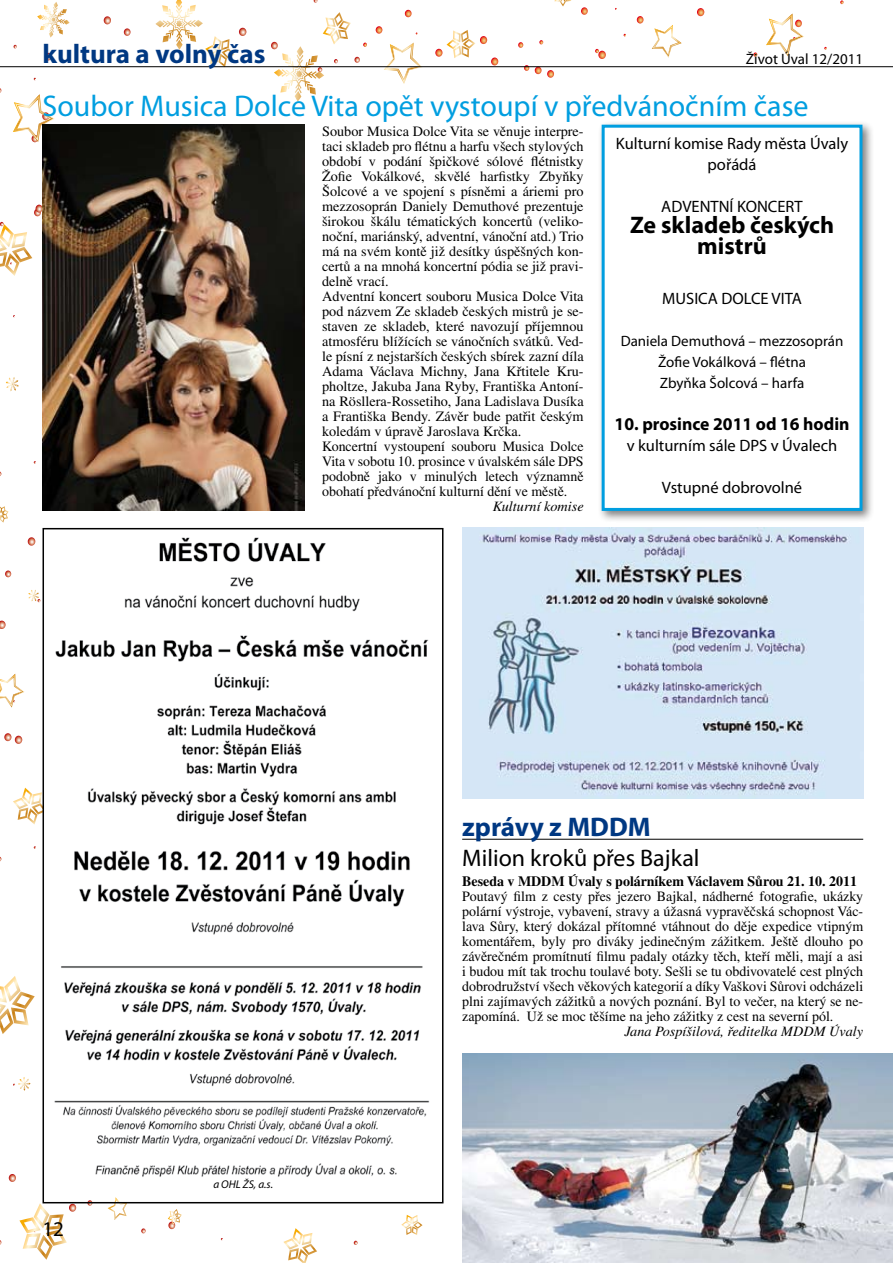
<style>
.page{position:relative;width:893px;height:1263px;background:#fff}
.page>*{position:absolute;margin:0;border:0;box-sizing:border-box;transform-origin:0 0}
.t1{font:30px "Myriad Pro";color:#009ee0}
.t2{font:700 27px "Myriad Pro";color:#003882}
.t3{font:700 24px/21px "Myriad Pro";color:#000;text-align:center}
.t4{font:24px "Myriad Pro";color:#000}
.t5{font:21px "Myriad Pro";color:#000}
.t6{font:700 18px "Myriad Pro";color:#000}
.t7{font:16.5px/21px "Myriad Pro";color:#000;text-align:center}
.t8{font:15px/21px "Myriad Pro";color:#000;text-align:center}
.t9{font:14.25px/15px "Times CE";color:#000}
.t10{font:700 14.25px "Times CE";color:#000}
.t11{font:italic 14.25px "Times CE";color:#000}
.t12{font:italic 11.25px "Myriad Pro";color:#000}
</style>
<div class="page">
<svg style="left:141px;top:1228px;width:5px;height:5px"></svg>
<svg style="left:87px;top:1203px;width:5px;height:3px"></svg>
<svg style="left:104px;top:16px;width:7px;height:8px"></svg>
<svg style="left:524px;top:65px;width:5px;height:6px"></svg>
<svg style="left:518px;top:42px;width:5px;height:6px"></svg>
<svg style="left:5px;top:570px;width:6px;height:7px"></svg>
<svg style="left:0;top:621px;width:6px;height:8px"></svg>
<svg style="left:697px;top:8px;width:7px;height:8px"></svg>
<svg style="left:354px;top:1241px;width:4px;height:4px"></svg>
<svg style="left:9px;top:1174px;width:7px;height:8px"></svg>
<svg style="left:34px;top:205px;width:9px;height:11px"></svg>
<svg style="left:405px;top:10px;width:7px;height:7px"></svg>
<svg style="left:581px;top:7px;width:7px;height:8px"></svg>
<svg style="left:539px;top:40px;width:4px;height:4px"></svg>
<svg style="left:535px;top:67px;width:19px;height:11px"></svg>
<svg style="left:753px;top:52px;width:4px;height:5px"></svg>
<svg style="left:376px;top:26px;width:6px;height:8px"></svg>
<svg style="left:124px;top:28px;width:7px;height:8px"></svg>
<svg style="left:4px;top:733px;width:18px;height:11px"></svg>
<svg style="left:637px;top:16px;width:6px;height:8px"></svg>
<svg style="left:595px;top:49px;width:11px;height:10px"></svg>
<svg style="left:45px;top:53px;width:7px;height:7px"></svg>
<svg style="left:840px;top:0;width:4px;height:4px"></svg>
<svg style="left:28px;top:537px;width:7px;height:9px"></svg>
<svg style="left:37px;top:2px;width:33px;height:36px"></svg>
<svg style="left:6px;top:377px;width:13px;height:14px"></svg>
<svg style="left:13px;top:1077px;width:18px;height:14px"></svg>
<svg style="left:28px;top:590px;width:12px;height:12px"></svg>
<svg style="left:0;top:506px;width:9px;height:17px"></svg>
<svg style="left:168px;top:1209px;width:14px;height:20px"></svg>
<svg style="left:13px;top:788px;width:30px;height:37px"></svg>
<svg style="left:283px;top:1228px;width:34px;height:35px"></svg>
<svg style="left:0;top:976px;width:35px;height:58px"></svg>
<svg style="left:19px;top:1203px;width:57px;height:57px"></svg>
<svg style="left:401px;top:1215px;width:22px;height:20px"></svg>
<svg style="left:435px;top:30px;width:63px;height:35px"></svg>
<svg style="left:554px;top:0;width:17px;height:6px"></svg>
<svg style="left:271px;top:12px;width:96px;height:90px"></svg>
<svg style="left:155px;top:0;width:91px;height:66px"></svg>
<svg style="left:0;top:222px;width:32px;height:54px"></svg>
<svg style="left:0;top:674px;width:25px;height:33px"></svg>
<svg style="left:108px;top:1197px;width:19px;height:23px"></svg>
<svg style="left:384px;top:43px;width:39px;height:41px"></svg>
<svg style="left:652px;top:25px;width:30px;height:33px"></svg>
<svg style="left:766px;top:13px;width:38px;height:43px"></svg>
<svg style="left:13px;top:94px;width:42px;height:48px"></svg>
<hr style="left:0;top:66px;width:893px;height:1px;background:#000">
<img style="left:43px;top:125px;width:261px;height:386px">
<div style="left:598px;top:121px;width:293px;height:408px;background:#000;opacity:.5"></div>
<div style="left:603px;top:126px;width:258px;height:383px;background:#fff"></div>
<div style="left:602px;top:125px;width:260px;height:386px;border:3px solid #009ee0"></div>
<img style="left:54px;top:537px;width:376px;height:640px">
<div style="left:43px;top:528px;width:400px;height:675px;border:2px solid #000"></div>
<img style="left:462px;top:528px;width:401px;height:270px">
<hr style="left:462px;top:839px;width:401px;height:1px;background:#000">
<img style="left:462px;top:1053px;width:431px;height:210px">
<h2 class="t2" style="left:43px;top:36px;width:224px">kultura a volný čas</h2>
<p class="t8" style="left:746px;top:48px;width:119px">Život Úval 12/2011</p>
<h1 class="t1" style="left:43px;top:87px;width:768px">Soubor Musica Dolce Vita opět vystoupí v předvánočním čase</h1>
<p class="t7" style="left:616px;top:132px;width:234px">Kulturní komise Rady města Úvaly pořádá</p>
<p class="t7" style="left:661px;top:195px;width:143px">ADVENTNÍ KONCERT</p>
<h3 class="t3" style="left:630px;top:213px;width:206px">Ze skladeb českých mistrů</h3>
<p class="t7" style="left:662px;top:288px;width:141px">MUSICA DOLCE VITA</p>
<p class="t8" style="left:621px;top:330px;width:224px">Daniela Demuthová – mezzosoprán<br>Žofie Vokálková – flétna<br>Zbyňka Šolcová – harfa</p>
<p class="t6" style="left:615px;top:412px;width:236px">10. prosince 2011 od 16 hodin</p>
<p class="t7" style="left:627px;top:435px;width:212px">v kulturním sále DPS v Úvalech</p>
<p class="t7" style="left:662px;top:477px;width:142px">Vstupné dobrovolné</p>
<p class="t9" style="left:322px;top:123px;width:263px">Soubor Musica Dolce Vita se věnuje interpre&shy;taci skladeb pro flétnu a harfu všech stylových období v podání špičkové sólové flétnistky Žofie Vokálkové, skvělé harfistky Zbyňky Šolcové a ve spojení s písněmi a áriemi pro mezzosoprán Daniely Demuthové prezentuje širokou škálu tématických koncertů (veliko&shy;noční, mariánský, adventní, vánoční atd.) Trio má na svém kontě již desítky úspěšných kon&shy;certů a na mnohá koncertní pódia se již pravi&shy;delně vrací.<br>Adventní koncert souboru Musica Dolce Vita pod názvem Ze skladeb českých mistrů je se&shy;staven ze skladeb, které navozují příjemnou atmosféru blížících se vánočních svátků. Ved&shy;le písní z nejstarších českých sbírek zazní díla Adama Václava Michny, Jana Křtitele Kru&shy;pholtze, Jakuba Jana Ryby, Františka Antoní&shy;na Rösllera-Rossetiho, Jana Ladislava Dusíka a Františka Bendy. Závěr bude patřit českým koledám v úpravě Jaroslava Krčka.<br>Koncertní vystoupení souboru Musica Dolce Vita v sobotu 10. prosince v úvalském sále DPS podobně jako v minulých letech významně obohatí předvánoční kulturní dění ve městě.</p>
<p class="t11" style="left:493px;top:498px;width:92px">Kulturní komise</p>
<h2 class="t2" style="left:462px;top:809px;width:190px">zprávy z MDDM</h2>
<h3 class="t4" style="left:462px;top:843px;width:239px">Milion kroků přes Bajkal</h3>
<h3 class="t5" style="left:43px;top:1216px;width:23px">12</h3>
<p class="t12" style="left:213px;top:1177px;width:61px">a OHL ŽS, a.s.</p>
<p class="t10" style="left:462px;top:872px;width:396px">Beseda v MDDM Úvaly s polárníkem Václavem Sůrou 21. 10. 2011</p>
<p class="t9" style="left:462px;top:888px;width:403px;text-align:justify">Poutavý film z cesty přes jezero Bajkal, nádherné fotografie, ukázky polární výstroje, vybavení, stravy a úžasná vypravěčská schopnost Vác&shy;lava Sůry, který dokázal přítomné vtáhnout do děje expedice vtipným komentářem, byly pro diváky jedinečným zážitkem. Ještě dlouho po závěrečném promítnutí filmu padaly otázky těch, kteří měli, mají a asi i budou mít tak trochu toulavé boty. Sešli se tu obdivovatelé cest plných dobrodružství všech věkových kategorií a díky Vaškovi Sůrovi odcházeli plni zajímavých zážitků a nových poznání. Byl to večer, na který se ne&shy;zapomíná. Už se moc těšíme na jeho zážitky z cest na severní pól.</p>
<p class="t11" style="left:624px;top:1023px;width:240px">Jana Pospíšilová, ředitelka MDDM Úvaly</p>
</div>
